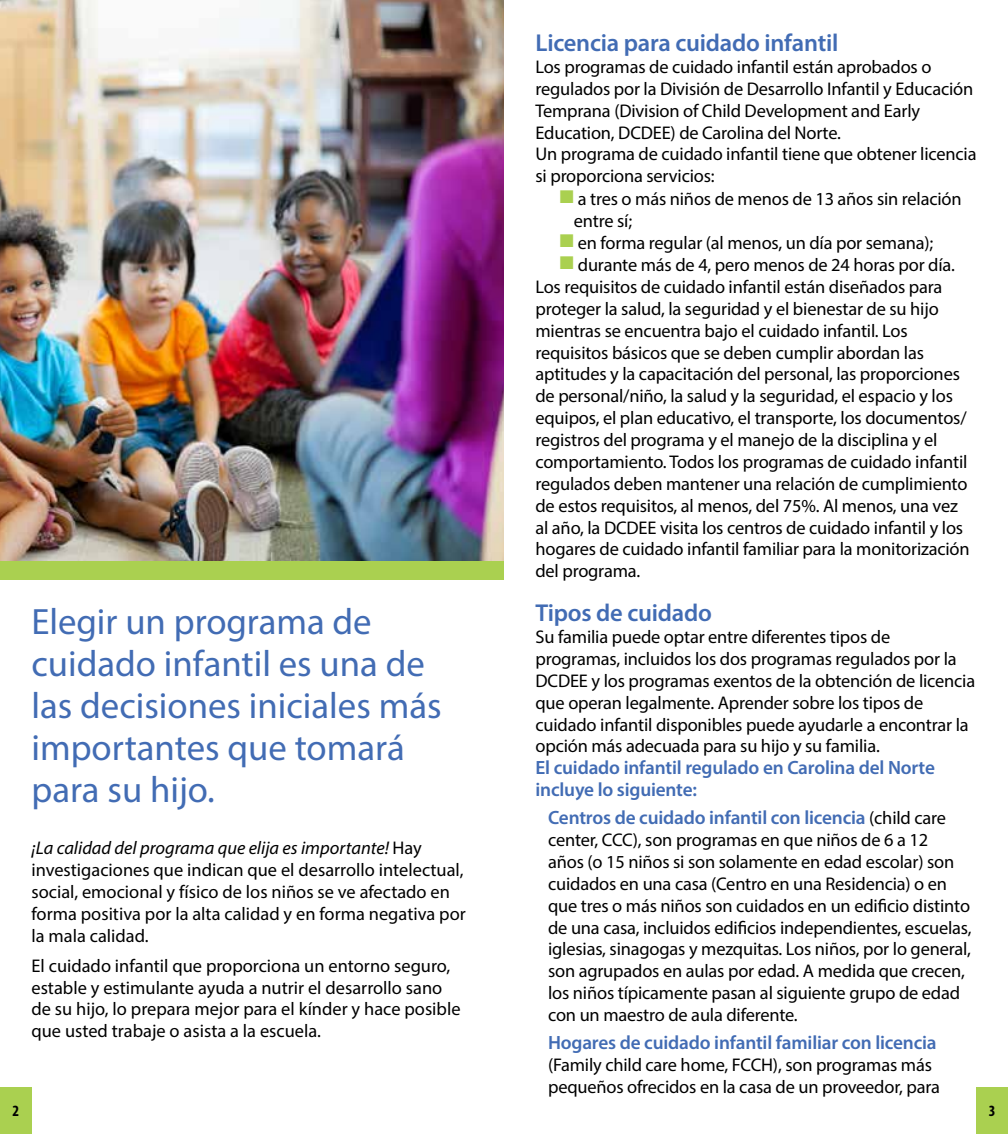
<style>
.page{position:relative;width:1008px;height:1134px;background:#fff}
.page>*{position:absolute;margin:0;border:0;box-sizing:border-box;transform-origin:0 0}
.t1{font:36.75px/42px "Myriad Pro";color:#426cb4}
.t2{font:600 24.5px "Myriad Pro";letter-spacing:-.01em;color:#426cb4}
.t3{font:600 19.25px/21.9px "Myriad Pro";letter-spacing:-.01em;color:#426cb4}
.t4{font:18.38px/21.9px "Myriad Pro";letter-spacing:-.01em;color:#000}
.t5{font:700 condensed 15.75px "Myriad Pro";color:#000}
.s1{font-style:italic}
.s2{color:#aad050}
.s3{font-weight:400;font-size:18.38px;color:#000}
</style>
<div class="page">
<div style="left:0;top:1087px;width:32px;height:47px;background:#aad050"></div>
<div style="left:976px;top:1087px;width:32px;height:47px;background:#aad050"></div>
<img style="left:0;top:0;width:504px;height:562px">
<div style="left:0;top:562px;width:504px;height:18px;background:#aad050"></div>
<h1 class="t1" style="left:32px;top:600px;width:412px">Elegir un programa de cuidado infantil es una de las decisiones iniciales más importantes que tomará para su hijo.</h1>
<p class="t4" style="left:32px;top:837px;width:436px"><span class="s1">¡La calidad del programa que elija es importante!</span> Hay investigaciones que indican que el desarrollo intelectual, social, emocional y físico de los niños se ve afectado en forma positiva por la alta calidad y en forma negativa por la mala calidad.</p>
<p class="t4" style="left:32px;top:954px;width:431px">El cuidado infantil que proporciona un entorno seguro, estable y estimulante ayuda a nutrir el desarrollo sano de su hijo, lo prepara mejor para el kínder y hace posible que usted trabaje o asista a la escuela.</p>
<h2 class="t2" style="left:536px;top:27px;width:304px">Licencia para cuidado infantil</h2>
<p class="t4" style="left:536px;top:56px;width:443px">Los programas de cuidado infantil están aprobados o regulados por la División de Desarrollo Infantil y Educación Temprana (Division of Child Development and Early Education, DCDEE) de Carolina del Norte.<br>Un programa de cuidado infantil tiene que obtener licencia si proporciona servicios:</p>
<p class="t4" style="left:574px;top:187px;width:389px;text-indent:-14px"><span class="s2">■</span> a tres o más niños de menos de 13 años sin relación entre sí;</p>
<p class="t4" style="left:560px;top:231px;width:375px"><span class="s2">■</span> en forma regular (al menos, un día por semana);</p>
<p class="t4" style="left:535px;top:254px;width:436px;text-indent:25px"><span class="s2">■</span> durante más de 4, pero menos de 24 horas por día.<br>Los requisitos de cuidado infantil están diseñados para proteger la salud, la seguridad y el bienestar de su hijo mientras se encuentra bajo el cuidado infantil. Los requisitos básicos que se deben cumplir abordan las aptitudes y la capacitación del personal, las proporciones de personal/niño, la salud y la seguridad, el espacio y los equipos, el plan educativo, el transporte, los documentos/ registros del programa y el manejo de la disciplina y el comportamiento. Todos los programas de cuidado infantil regulados deben mantener una relación de cumplimiento de estos requisitos, al menos, del 75%. Al menos, una vez al año, la DCDEE visita los centros de cuidado infantil y los hogares de cuidado infantil familiar para la monitorización del programa.</p>
<h2 class="t2" style="left:536px;top:597px;width:178px">Tipos de cuidado</h2>
<p class="t4" style="left:536px;top:626px;width:441px">Su familia puede optar entre diferentes tipos de programas, incluidos los dos programas regulados por la DCDEE y los programas exentos de la obtención de licencia que operan legalmente. Aprender sobre los tipos de cuidado infantil disponibles puede ayudarle a encontrar la opción más adecuada para su hijo y su familia.</p>
<p class="t3" style="left:536px;top:756px;width:401px">El cuidado infantil regulado en Carolina del Norte incluye lo siguiente:</p>
<p class="t3" style="left:548px;top:806px;width:399px">Centros de cuidado infantil con licencia <span class="s3">(child care</span></p>
<p class="t4" style="left:548px;top:829px;width:425px">center, CCC), son programas en que niños de 6 a 12<br>años (o 15 niños si son solamente en edad escolar) son cuidados en una casa (Centro en una Residencia) o en que tres o más niños son cuidados en un edificio distinto de una casa, incluidos edificios independientes, escuelas, iglesias, sinagogas y mezquitas. Los niños, por lo general, son agrupados en aulas por edad. A medida que crecen, los niños típicamente pasan al siguiente grupo de edad con un maestro de aula diferente.</p>
<p class="t3" style="left:548px;top:1031px;width:390px">Hogares de cuidado infantil familiar con licencia</p>
<p class="t4" style="left:548px;top:1054px;width:394px">(Family child care home, FCCH), son programas más pequeños ofrecidos en la casa de un proveedor, para</p>
<p class="t5" style="left:12px;top:1101px;width:8px">2</p>
<p class="t5" style="left:989px;top:1101px;width:8px">3</p>
</div>
